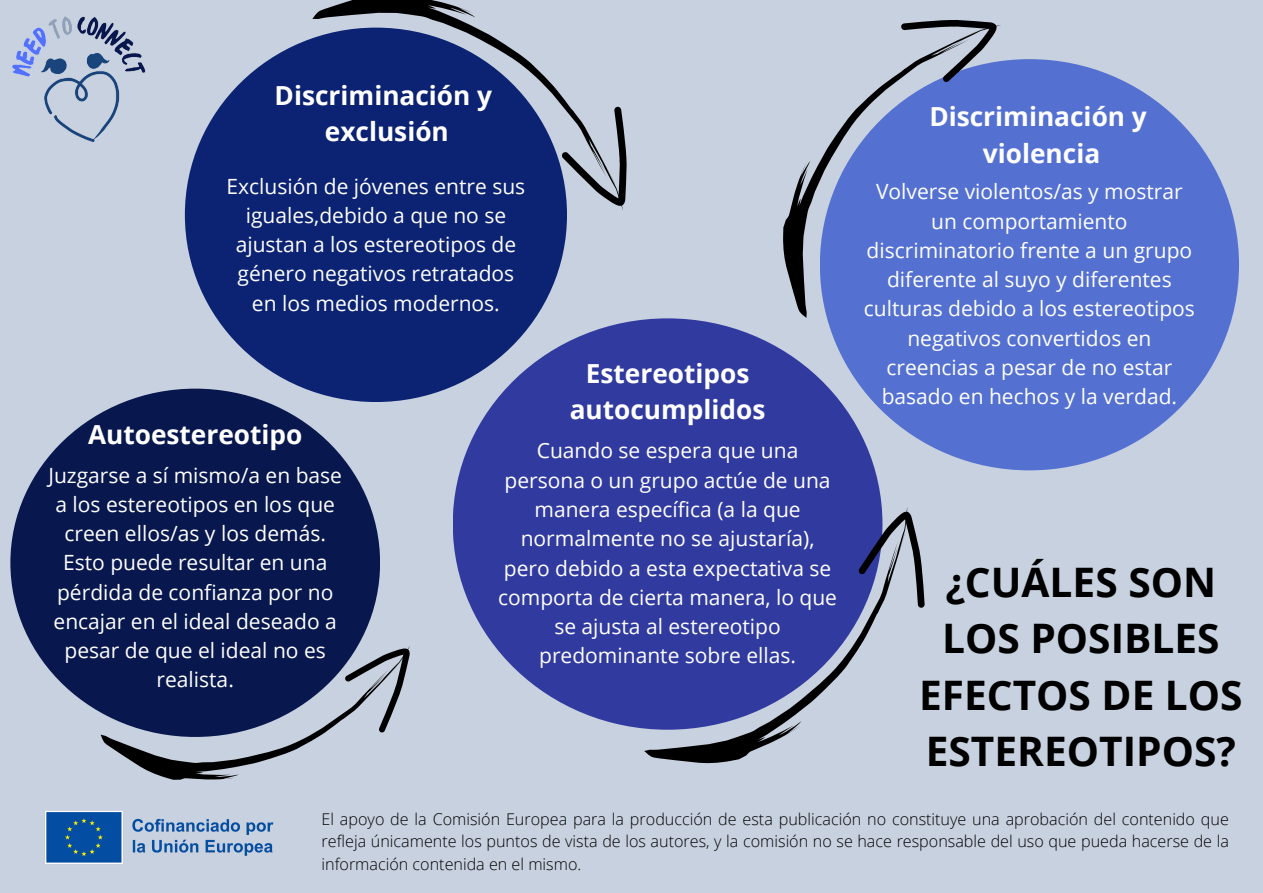
<style>
.page{position:relative;width:1263px;height:893px;background:#c8d1df}
.page>*{position:absolute;margin:0;border:0;box-sizing:border-box;transform-origin:0 0}
.t1{font:700 40.65px/56.4px "Open Sans";color:#000;text-align:center}
.t2{font:700 26.25px/36.6px "Open Sans";color:#fff;text-align:center}
.t3{font:21px/29.2px "Open Sans";color:#fff;text-align:center}
.t4{font:300 16.12px/22.5px "Open Sans";color:#000;text-align:justify}
</style>
<div class="page">
<div style="left:10px;top:389px;width:370px;height:348px;background:#08184e;border-radius:50%"></div>
<div style="left:185px;top:28px;width:382px;height:374px;background:#0b2372;border-radius:50%"></div>
<div style="left:453px;top:318px;width:429px;height:411px;background:#313b9f;border-radius:50%"></div>
<div style="left:820px;top:59px;width:419px;height:411px;background:#5471d1;border-radius:50%"></div>
<svg style="left:172px;top:645px;width:238px;height:135px;fill:#08184e"></svg>
<svg style="left:87px;top:704px;width:85px;height:76px"></svg>
<svg style="left:341px;top:647px;width:69px;height:91px"></svg>
<svg style="left:413px;top:0;width:210px;height:210px"></svg>
<svg style="left:288px;top:0;width:125px;height:49px"></svg>
<svg style="left:553px;top:94px;width:74px;height:114px"></svg>
<img style="left:12px;top:16px;width:134px;height:126px">
<svg style="left:753px;top:506px;width:155px;height:245px"></svg>
<svg style="left:615px;top:712px;width:138px;height:52px"></svg>
<svg style="left:848px;top:509px;width:77px;height:115px"></svg>
<svg style="left:786px;top:25px;width:215px;height:194px"></svg>
<svg style="left:720px;top:219px;width:115px;height:123px"></svg>
<svg style="left:888px;top:20px;width:111px;height:71px"></svg>
<img style="left:45px;top:811px;width:229px;height:53px">
<p class="t2" style="left:275px;top:76px;width:219px">Discriminación y</p>
<p class="t2" style="left:325px;top:113px;width:125px">exclusión</p>
<p class="t3" style="left:227px;top:171px;width:300px">Exclusión de jóvenes entre sus iguales,debido a que no se ajustan a los estereotipos de género negativos retratados en los medios modernos.</p>
<p class="t2" style="left:88px;top:415px;width:216px">Autoestereotipo</p>
<p class="t3" style="left:48px;top:460px;width:295px">Juzgarse a sí mismo/a en base a los estereotipos en los que creen ellos/as y los demás.<br>Esto puede resultar en una pérdida de confianza por no encajar en el ideal deseado a pesar de que el ideal no es realista.</p>
<p class="t2" style="left:570px;top:354px;width:197px">Estereotipos autocumplidos</p>
<p class="t3" style="left:498px;top:436px;width:340px">Cuando se espera que una persona o un grupo actúe de una manera específica (a la que normalmente no se ajustaría), pero debido a esta expectativa se comporta de cierta manera, lo que se ajusta al estereotipo predominante sobre ellas.</p>
<p class="t2" style="left:929px;top:98px;width:219px">Discriminación y</p>
<p class="t2" style="left:983px;top:134px;width:119px">violencia</p>
<p class="t3" style="left:864px;top:176px;width:332px">Volverse violentos/as y mostrar un comportamiento discriminatorio frente a un grupo diferente al suyo y diferentes culturas debido a los estereotipos negativos convertidos en creencias a pesar de no estar basado en hechos y la verdad.</p>
<p class="t1" style="left:919px;top:553px;width:325px">¿CUÁLES SON<br>LOS POSIBLES<br>EFECTOS DE LOS<br>ESTEREOTIPOS?</p>
<p class="t4" style="left:322px;top:807px;width:909px">El apoyo de la Comisión Europea para la producción de esta publicación no constituye una aprobación del contenido que refleja únicamente los puntos de vista de los autores, y la comisión no se hace responsable del uso que pueda hacerse de la información contenida en el mismo.</p>
</div>
